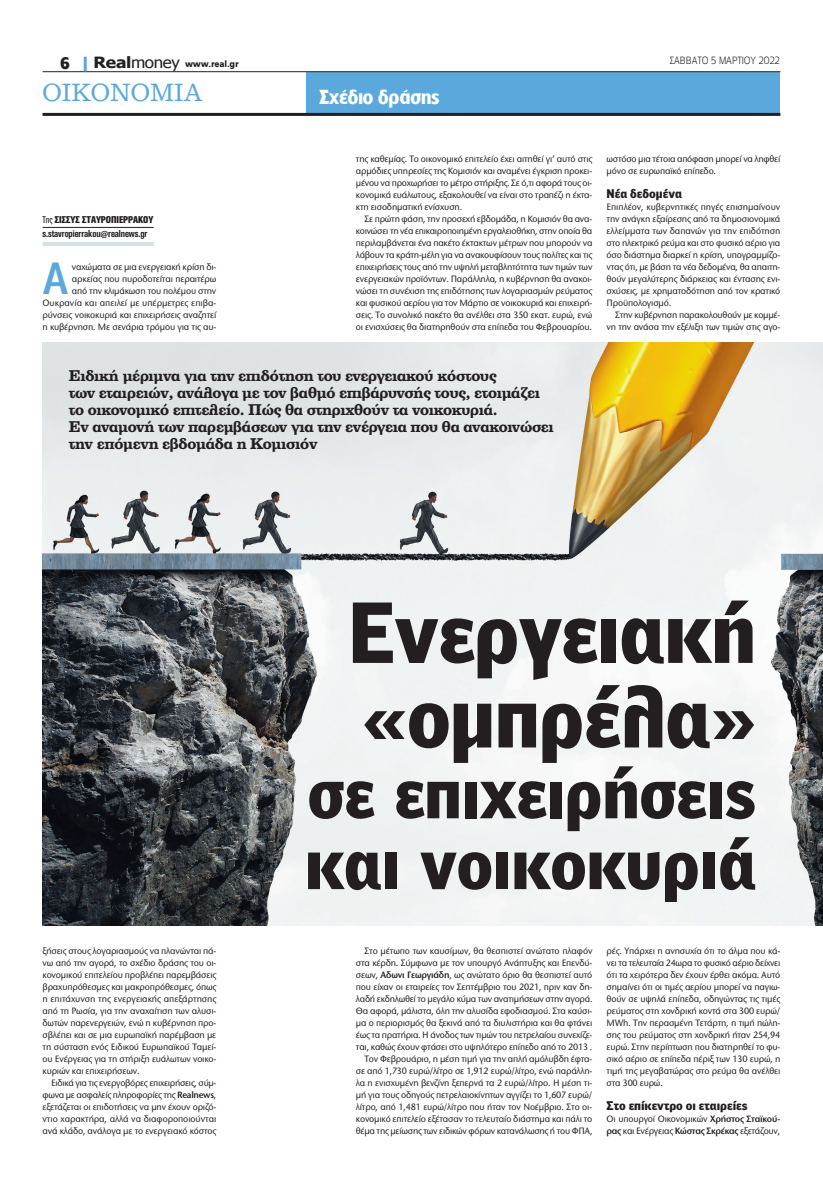
<style>
.page{position:relative;width:823px;height:1191px;background:#fff}
.page>*{position:absolute;margin:0;border:0;box-sizing:border-box;transform-origin:0 0}
.t1{font:900 82.2px/84.5px "PF Bell Gothic Text";letter-spacing:-.01em;color:#231f20;scale:.96 1}
.t2{font:900 68.5px/70.8px "PF Bell Gothic Text";letter-spacing:-.01em;color:#231f20;scale:.96 1}
.t3{font:500 42px "PF Lounge";color:#5ba8dc}
.t4{font:24px "PF Clarendon";color:#5ba8dc;scale:.96 1}
.t5{font:700 19px "PF Lounge";color:#fff}
.t6{font:700 16px "PF Lounge";color:#231f20}
.t7{font:700 15px/17px "PF Clarendon";letter-spacing:-.02em;color:#231f20}
.t8{font:900 12px "PF Bell Gothic Text";letter-spacing:-.005em;color:#231f20}
.t9{font:700 10px "PF Akzidenz Text Cond";letter-spacing:-.01em;color:#231f20}
.t10{font:900 10px "PF Akzidenz Text Cond";letter-spacing:-.01em;color:#231f20}
.t11{font:300 10px "PF Lounge";letter-spacing:-.005em;color:#231f20;scale:.96 1}
.t12{font:500 9.6px/12px "Stone Sans ITC Hel";letter-spacing:-.02em;color:#231f20;text-align:justify;scale:.96 1}
.t13{font:900 9px "PF Catalog";letter-spacing:-.02em;color:#231f20;scale:.96 1}
.s1{font-family:"Tahoma";font-weight:700;font-size:15.5px}
.s2{font-family:"Tahoma";font-weight:400;font-size:15.5px}
.s3{font-weight:400}
.s4{font-weight:600}
</style>
<div class="page">
<div style="left:306px;top:72px;width:474px;height:41px;background:#5ba8dc"></div>
<hr style="left:43px;top:71px;width:737px;height:1px;background:#231f20">
<hr style="left:43px;top:113px;width:737px;height:3px;background:#231f20">
<hr style="left:84px;top:57px;width:3px;height:14px;background:#5ba8dc">
<hr style="left:43px;top:227px;width:111px;height:1px;background:#231f20">
<hr style="left:43px;top:242px;width:111px;height:4px;background:#d4e0e7">
<img style="left:43px;top:342px;width:779px;height:584px">
<p class="t13" style="left:94px;top:59px;width:153px"><span class="s1">Real</span><span class="s2">money</span> www.real.gr</p>
<p class="t11" style="left:669px;top:55px;width:117px">ΣΑΒΒΑΤΟ 5 ΜΑΡΤΙΟΥ 2022</p>
<h3 class="t6" style="left:60px;top:54px;width:11px">6</h3>
<h3 class="t4" style="left:43px;top:80px;width:168px">OIKONOMIA</h3>
<h3 class="t5" style="left:319px;top:86px;width:121px">Σχέδιο δράσης</h3>
<p class="t10" style="left:43px;top:214px;width:112px"><span class="s3">Της</span> ΣΙΣΣΥΣ ΣΤΑΥΡΟΠΙΕΡΡΑΚΟΥ</p>
<p class="t9" style="left:43px;top:228px;width:106px">s.stavropierrakou@realnews.gr</p>
<h3 class="t3" style="left:43px;top:255px;width:28px">Α</h3>
<p class="t12" style="left:43px;top:261px;width:182px;text-align:right">ναχώματα σε μια ενεργειακή κρίση δι&shy;αρκείας που πυροδοτείται περαιτέρω<br>από την κλιμάκωση του πολέμου στην Ουκρανία και απειλεί με υπέρμετρες επιβα&shy;ρύνσεις νοικοκυριά και επιχειρήσεις αναζητεί η κυβέρνηση. Με σενάρια τρόμου για τις αυ-</p>
<p class="t12" style="left:356px;top:153px;width:248px">της καθεμίας. Το οικονομικό επιτελείο έχει αιτηθεί γι’ αυτό στις αρμόδιες υπηρεσίες της Κομισιόν και αναμένει έγκριση προκει&shy;μένου να προχωρήσει το μέτρο στήριξης. Σε ό,τι αφορά τους οι&shy;κονομικά ευάλωτους, εξακολουθεί να είναι στο τραπέζι η έκτα&shy;κτη εισοδηματική ενίσχυση.</p>
<p class="t12" style="left:356px;top:213px;width:248px;text-indent:9px">Σε πρώτη φάση, την προσεχή εβδομάδα, η Κομισιόν θα ανα&shy;κοινώσει τη νέα επικαιροποιημένη εργαλειοθήκη, στην οποία θα περιλαμβάνεται ένα πακέτο έκτακτων μέτρων που μπορούν να λάβουν τα κράτη-μέλη για να ανακουφίσουν τους πολίτες και τις επιχειρήσεις τους από την υψηλή μεταβλητότητα των τιμών των ενεργειακών προϊόντων. Παράλληλα, η κυβέρνηση θα ανακοι&shy;νώσει τη συνέχιση της επιδότησης των λογαριασμών ρεύματος και φυσικού αερίου για τον Μάρτιο σε νοικοκυριά και επιχειρή&shy;σεις. Το συνολικό πακέτο θα ανέλθει στα 350 εκατ. ευρώ, ενώ οι ενισχύσεις θα διατηρηθούν στα επίπεδα του Φεβρουαρίου.</p>
<p class="t12" style="left:606px;top:153px;width:182px">ωστόσο μια τέτοια απόφαση μπορεί να ληφθεί μόνο σε ευρωπαϊκό επίπεδο.</p>
<p class="t8" style="left:606px;top:186px;width:77px">Νέα δεδομένα</p>
<p class="t12" style="left:606px;top:201px;width:182px">Επιπλέον, κυβερνητικές πηγές επισημαίνουν την ανάγκη εξαίρεσης από τα δημοσιονομικά ελλείμματα των δαπανών για την επιδότηση στο ηλεκτρικό ρεύμα και στο φυσικό αέριο για όσο διάστημα διαρκεί η κρίση, υπογραμμίζο&shy;ντας ότι, με βάση τα νέα δεδομένα, θα απαιτη&shy;θούν μεγαλύτερης διάρκειας και έντασης ενι&shy;σχύσεις, με χρηματοδότηση από τον κρατικό Προϋπολογισμό.</p>
<p class="t12" style="left:606px;top:309px;width:182px;text-align:right">Στην κυβέρνηση παρακολουθούν με κομμέ&shy;νη την ανάσα την εξέλιξη των τιμών στις αγο-</p>
<p class="t7" style="left:69px;top:367px;width:486px">Ειδική μέριμνα για την επιδότηση του ενεργειακού κόστους<br>των εταιρειών, ανάλογα με τον βαθμό επιβάρυνσής τους, ετοιμάζει το οικονομικό επιτελείο. Πώς θα στηριχθούν τα νοικοκυριά.<br>Εν αναμονή των παρεμβάσεων για την ενέργεια που θα ανακοινώσει την επόμενη εβδομάδα η Κομισιόν</p>
<p class="t12" style="left:43px;top:945px;width:182px">ξήσεις στους λογαριασμούς να πλανώνται πά&shy;νω από την αγορά, το σχέδιο δράσης του οι&shy;κονομικού επιτελείου προβλέπει παρεμβάσεις βραχυπρόθεσμες και μακροπρόθεσμες, όπως η επιτάχυνση της ενεργειακής απεξάρτησης από τη Ρωσία, για την αναχαίτιση των αλυσι&shy;δωτών παρενεργειών, ενώ η κυβέρνηση προ&shy;σβλέπει και σε μια ευρωπαϊκή παρέμβαση με τη σύσταση ενός Eιδικού Eυρωπαϊκού Tαμεί&shy;ου Ενέργειας για τη στήριξη ευάλωτων νοικο&shy;κυριών και επιχειρήσεων.</p>
<p class="t12" style="left:43px;top:1077px;width:182px;text-indent:9px">Ειδικά για τις ενεργοβόρες επιχειρήσεις, σύμ&shy;φωνα με ασφαλείς πληροφορίες της <span class="s4">Realnews</span>, εξετάζεται οι επιδοτήσεις να μην έχουν οριζό&shy;ντιο χαρακτήρα, αλλά να διαφοροποιούνται ανά κλάδο, ανάλογα με το ενεργειακό κόστος</p>
<h1 class="t1" style="left:348px;top:588px;width:426px">Ενεργειακή «ομπρέλα»</h1>
<h2 class="t2" style="left:304px;top:756px;width:471px">σε επιχειρήσεις και νοικοκυριά</h2>
<p class="t12" style="left:356px;top:945px;width:248px;text-align:right">Στο μέτωπο των καυσίμων, θα θεσπιστεί ανώτατο πλαφόν στα κέρδη. Σύμφωνα με τον υπουργό Ανάπτυξης και Επενδύ&shy;σεων, <span class="s4">Αδωνι Γεωργιάδη</span>, ως ανώτατο όριο θα θεσπιστεί αυτό που είχαν οι εταιρείες τον Σεπτέμβριο του 2021, πριν καν δη&shy;λαδή εκδηλωθεί το μεγάλο κύμα των ανατιμήσεων στην αγορά.<br>Θα αφορά, μάλιστα, όλη την αλυσίδα εφοδιασμού. Στα καύσι&shy;μα ο περιορισμός θα ξεκινά από τα διυλιστήρια και θα φτάνει έως τα πρατήρια. Η άνοδος των τιμών του πετρελαίου συνεχίζε&shy;ται, καθώς έχουν φτάσει στο υψηλότερο επίπεδο από το 2013 .<br>Τον Φεβρουάριο, η μέση τιμή για την απλή αμόλυβδη έφτα&shy;σε από 1,730 ευρώ/λίτρο σε 1,912 ευρώ/λίτρο, ενώ παράλλη&shy;λα η ενισχυμένη βενζίνη ξεπερνά τα 2 ευρώ/λίτρο. Η μέση τι&shy;μή για τους οδηγούς πετρελαιοκίνητων αγγίζει το 1,607 ευρώ/ λίτρο, από 1,481 ευρώ/λίτρο που ήταν τον Νοέμβριο. Στο οι&shy;κονομικό επιτελείο εξέτασαν το τελευταίο διάστημα και πάλι το θέμα της μείωσης των ειδικών φόρων κατανάλωσης ή του ΦΠΑ,</p>
<p class="t12" style="left:606px;top:945px;width:182px">ρές. Υπάρχει η ανησυχία ότι το άλμα που κά&shy;νει τα τελευταία 24ωρα το φυσικό αέριο δείχνει ότι τα χειρότερα δεν έχουν έρθει ακόμα. Αυτό σημαίνει ότι οι τιμές αερίου μπορεί να παγιω&shy;θούν σε υψηλά επίπεδα, οδηγώντας τις τιμές ρεύματος στη χονδρική κοντά στα 300 ευρώ/ MWh. Την περασμένη Τετάρτη, η τιμή πώλη&shy;σης του ρεύματος στη χονδρική ήταν 254,94 ευρώ. Στην περίπτωση που διατηρηθεί το φυ&shy;σικό αέριο σε επίπεδα πέριξ των 130 ευρώ, η τιμή της μεγαβατώρας στο ρεύμα θα ανέλθει στα 300 ευρώ.</p>
<p class="t8" style="left:606px;top:1098px;width:142px">Στο επίκεντρο οι εταιρείες</p>
<p class="t12" style="left:606px;top:1113px;width:182px">Οι υπουργοί Οικονομικών <span class="s4">Χρήστος Σταϊκού&shy;ρας</span> και Ενέργειας <span class="s4">Κώστας Σκρέκας</span> εξετάζουν,</p>
</div>
